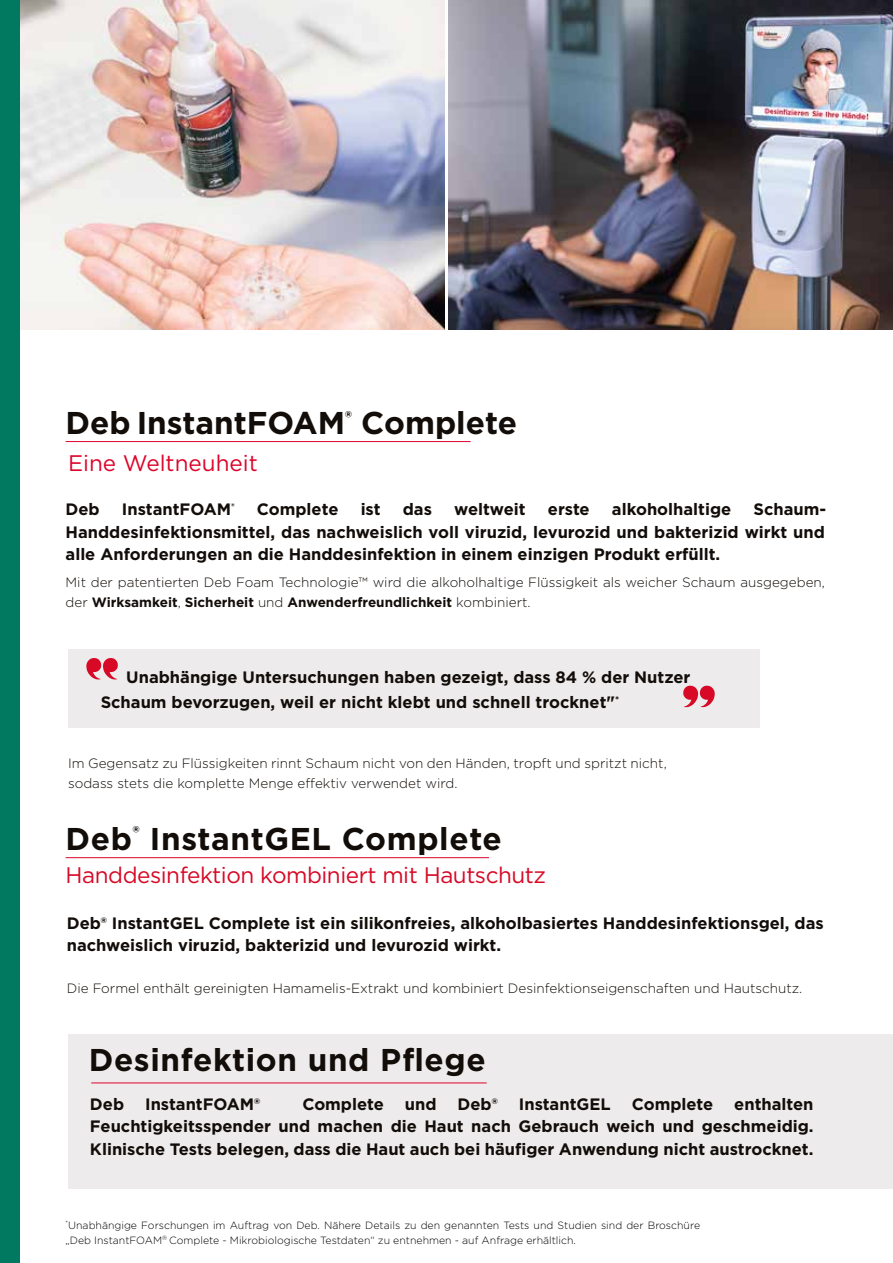
<style>
.page{position:relative;width:893px;height:1263px;background:#fff}
.page>*{position:absolute;margin:0;border:0;box-sizing:border-box;transform-origin:0 0}
.t1{font:700 31.5px "Gotham";letter-spacing:.02em;color:#120d09}
.t2{font:700 31.5px "Gotham";color:#120d09}
.t3{font:22.5px "Gotham";letter-spacing:-.02em;color:#d70926}
.t4{font:22.5px "Gotham";color:#dd052b}
.t5{font:700 16.5px/22.5px "Gotham";color:#120d09;text-align:justify}
.t6{font:300 13.5px/19.5px "Gotham";color:#120d09}
.t7{font:300 10.5px/15px "Gotham";color:#000}
.s1{font-weight:700}
</style>
<div class="page">
<div style="left:69px;top:1034px;width:824px;height:154px;background:#edebec"></div>
<img style="left:19px;top:0;width:425px;height:330px">
<img style="left:449px;top:0;width:444px;height:330px">
<div style="left:69px;top:649px;width:691px;height:79px;background:#edebec"></div>
<svg style="left:86px;top:658px;width:32px;height:21px"></svg>
<svg style="left:683px;top:685px;width:32px;height:22px"></svg>
<hr style="left:66px;top:441px;width:405px;height:1px;background:#dd052b">
<hr style="left:66px;top:857px;width:423px;height:1px;background:#dd052b">
<hr style="left:91px;top:1082px;width:396px;height:1px;background:#dd052b">
<div style="left:0;top:0;width:19px;height:1263px;background:#007960"></div>
<h1 class="t2" style="left:66px;top:404px;width:453px">Deb InstantFOAM<sup>®</sup> Complete</h1>
<h2 class="t4" style="left:68px;top:448px;width:191px">Eine Weltneuheit</h2>
<p class="t5" style="left:66px;top:498px;width:36px">Deb</p>
<p class="t5" style="left:122px;top:498px;width:114px">InstantFOAM<sup>®</sup></p>
<p class="t5" style="left:257px;top:498px;width:83px">Complete</p>
<p class="t5" style="left:361px;top:498px;width:21px">ist</p>
<p class="t5" style="left:403px;top:498px;width:31px">das</p>
<p class="t5" style="left:454px;top:498px;width:73px">weltweit</p>
<p class="t5" style="left:548px;top:498px;width:43px">erste</p>
<p class="t5" style="left:612px;top:498px;width:121px">alkoholhaltige</p>
<p class="t5" style="left:66px;top:498px;width:762px;text-indent:688px">Schaum-Handdesinfektionsmittel, das nachweislich voll viruzid, levurozid und bakterizid wirkt und alle Anforderungen an die Handdesinfektion in einem einzigen Produkt erfüllt.</p>
<p class="t6" style="left:66px;top:572px;width:761px">Mit der patentierten Deb Foam Technologie™ wird die alkoholhaltige Flüssigkeit als weicher Schaum ausgegeben, der <span class="s1">Wirksamkeit</span>, <span class="s1">Sicherheit</span> und <span class="s1">Anwenderfreundlichkeit</span> kombiniert.</p>
<p class="t5" style="left:101px;top:664px;width:591px;line-height:25.5px;text-indent:26px">Unabhängige Untersuchungen haben gezeigt, dass 84 % der Nutzer<br>Schaum bevorzugen, weil er nicht klebt und schnell trocknet"<sup>*</sup></p>
<p class="t6" style="left:68px;top:754px;width:600px">Im Gegensatz zu Flüssigkeiten rinnt Schaum nicht von den Händen, tropft und spritzt nicht, sodass stets die komplette Menge effektiv verwendet wird.</p>
<h1 class="t1" style="left:66px;top:819px;width:438px">Deb<sup>®</sup> InstantGEL Complete</h1>
<h2 class="t3" style="left:66px;top:860px;width:482px">Handdesinfektion kombiniert mit Hautschutz</h2>
<p class="t5" style="left:67px;top:911px;width:758px">Deb® InstantGEL Complete ist ein silikonfreies, alkoholbasiertes Handdesinfektionsgel, das nachweislich viruzid, bakterizid und levurozid wirkt.</p>
<p class="t6" style="left:67px;top:978px;width:737px">Die Formel enthält gereinigten Hamamelis-Extrakt und kombiniert Desinfektionseigenschaften und Hautschutz.</p>
<h1 class="t1" style="left:89px;top:1041px;width:398px">Desinfektion und Pflege</h1>
<p class="t5" style="left:90px;top:1092px;width:36px">Deb</p>
<p class="t5" style="left:145px;top:1092px;width:117px">InstantFOAM®</p>
<p class="t5" style="left:302px;top:1092px;width:83px">Complete</p>
<p class="t5" style="left:405px;top:1092px;width:33px">und</p>
<p class="t5" style="left:458px;top:1092px;width:42px">Deb®</p>
<p class="t5" style="left:519px;top:1092px;width:93px">InstantGEL</p>
<p class="t5" style="left:632px;top:1092px;width:83px">Complete</p>
<p class="t5" style="left:90px;top:1092px;width:725px;text-indent:644px">enthalten Feuchtigkeitsspender und machen die Haut nach Gebrauch weich und geschmeidig.<br>Klinische Tests belegen, dass die Haut auch bei häufiger Anwendung nicht austrocknet.</p>
<p class="t7" style="left:66px;top:1217px;width:636px"><sup>*</sup>Unabhängige Forschungen im Auftrag von Deb. Nähere Details zu den genannten Tests und Studien sind der Broschüre „Deb InstantFOAM<sup>®</sup> Complete - Mikrobiologische Testdaten“ zu entnehmen - auf Anfrage erhältlich.</p>
</div>
